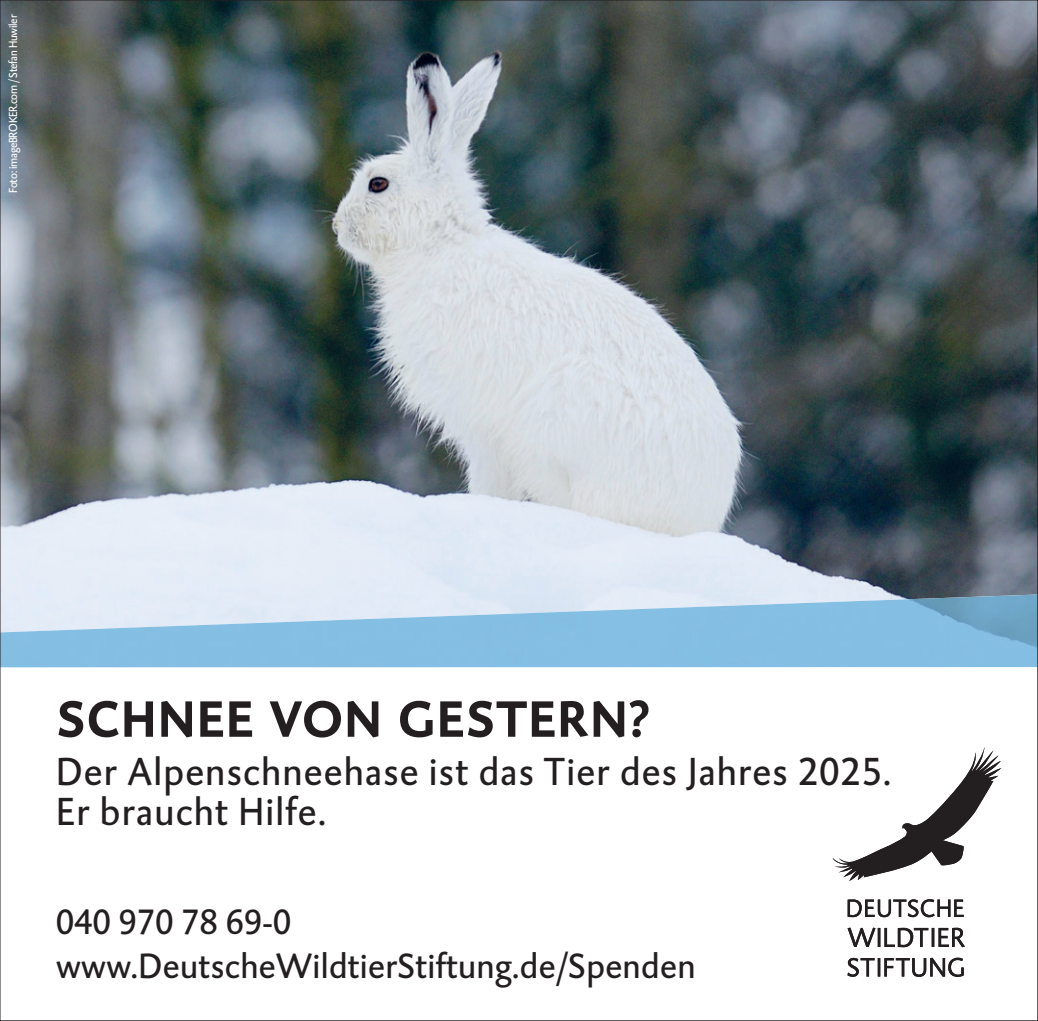
<style>
.page{position:relative;width:1038px;height:1021px;background:#fff}
.page>*{position:absolute;margin:0;border:0;box-sizing:border-box;transform-origin:0 0}
.t1{font:700 52px "DTL Caspari TOT";letter-spacing:.02em;color:#231f20}
.t2{font:40px/40px "DTL Caspari TOT";letter-spacing:.03em;color:#231f20}
.t3{font:36px/43.2px "DTL Caspari TOT";letter-spacing:.01em;color:#231f20}
.t4{font:12px "DTL Caspari TOT";letter-spacing:-.02em;color:#fff;scale:.95 1}
</style>
<div class="page">
<svg style="left:832px;top:747px;width:169px;height:229px"></svg>
<img style="left:2px;top:2px;width:1033px;height:592px">
<hr style="left:0;top:667px;width:1037px;height:1px;background:#8bc2e5">
<img style="left:2px;top:594px;width:1033px;height:73px">
<p class="t4" style="left:5px;top:193px;width:189px;rotate:-90deg">Foto: imageBROKER.com / Stefan Huwiler</p>
<h1 class="t1" style="left:56px;top:684px;width:594px">SCHNEE VON GESTERN?</h1>
<p class="t2" style="left:56px;top:750px;width:836px">Der Alpenschneehase ist das Tier des Jahres 2025.<br>Er braucht Hilfe.</p>
<p class="t3" style="left:56px;top:900px;width:641px">040 970 78 69-0 www.DeutscheWildtierStiftung.de/Spenden</p>
</div>
